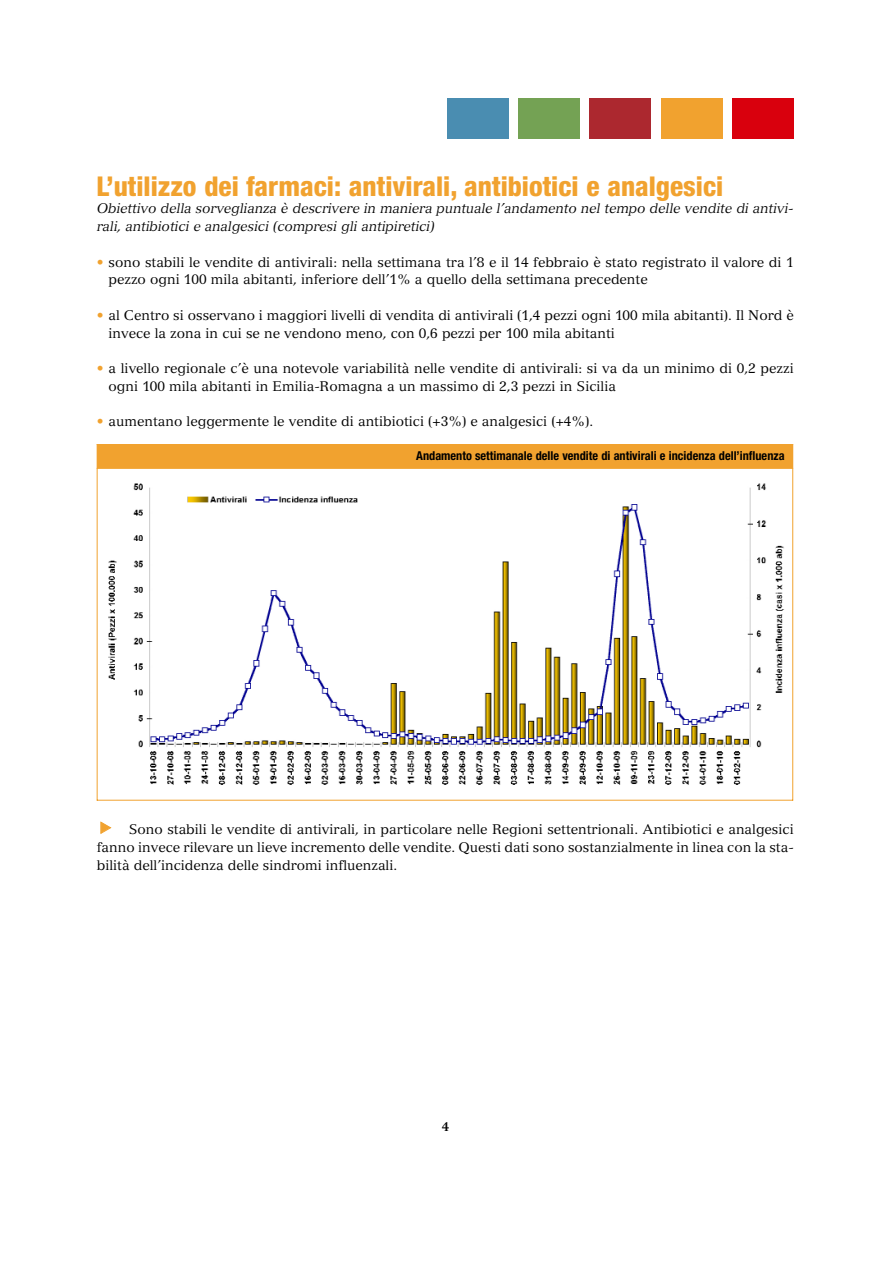
<style>
.page{position:relative;width:893px;height:1263px;background:#fff}
.page>*{position:absolute;margin:0;border:0;box-sizing:border-box;transform-origin:0 0}
.t1{font:800 condensed 27.3px "Helvetica Neue";color:#f1a22f}
.t2{font:13.65px/17.7px "Versailles";color:#000}
.t3{font:italic 13.65px/17.7px "Versailles";color:#000}
.t4{font:700 condensed 12.3px "Helvetica Neue";color:#000}
.t5{font:700 12.3px "Versailles";color:#000}
.s1{font-weight:900;color:#f1a22f}
</style>
<div class="page">
<div style="left:518px;top:98px;width:62px;height:40px;background:#74a254"></div>
<div style="left:446px;top:98px;width:62px;height:40px;background:#4a8db1"></div>
<div style="left:589px;top:98px;width:62px;height:40px;background:#ac282f"></div>
<div style="left:660px;top:98px;width:62px;height:40px;background:#f1a22f"></div>
<div style="left:732px;top:98px;width:62px;height:40px;background:#d9000d"></div>
<div style="left:97px;top:444px;width:695px;height:24px;background:#f1a22f"></div>
<img style="left:108px;top:483px;width:676px;height:302px">
<hr style="left:97px;top:444px;width:1px;height:357px;background:#f1a22f">
<hr style="left:792px;top:444px;width:1px;height:357px;background:#f1a22f">
<hr style="left:97px;top:468px;width:696px;height:1px;background:#f1a22f">
<hr style="left:97px;top:800px;width:696px;height:1px;background:#f1a22f">
<h1 class="t1" style="left:96px;top:176px;width:628px">L’utilizzo dei farmaci: antivirali, antibiotici e analgesici</h1>
<p class="t3" style="left:97px;top:201px;width:698px">Obiettivo della sorveglianza è descrivere in maniera puntuale l’andamento nel tempo delle vendite di antivi&shy;rali, antibiotici e analgesici (compresi gli antipiretici)</p>
<p class="t2" style="left:109px;top:254px;width:686px;text-indent:-12px"><span class="s1">•</span> sono stabili le vendite di antivirali: nella settimana tra l’8 e il 14 febbraio è stato registrato il valore di 1 pezzo ogni 100 mila abitanti, inferiore dell’1% a quello della settimana precedente</p>
<p class="t2" style="left:109px;top:308px;width:686px;text-indent:-12px"><span class="s1">•</span> al Centro si osservano i maggiori livelli di vendita di antivirali (1,4 pezzi ogni 100 mila abitanti). Il Nord è invece la zona in cui se ne vendono meno, con 0,6 pezzi per 100 mila abitanti</p>
<p class="t2" style="left:109px;top:361px;width:686px;text-indent:-12px"><span class="s1">•</span> a livello regionale c’è una notevole variabilità nelle vendite di antivirali: si va da un minimo di 0,2 pezzi ogni 100 mila abitanti in Emilia-Romagna a un massimo di 2,3 pezzi in Sicilia</p>
<p class="t2" style="left:97px;top:414px;width:498px"><span class="s1">•</span> aumentano leggermente le vendite di antibiotici (+3%) e analgesici (+4%).</p>
<p class="t4" style="left:416px;top:451px;width:370px">Andamento settimanale delle vendite di antivirali e incidenza dell’influenza</p>
<p class="t2" style="left:97px;top:822px;width:698px;text-align:justify;text-indent:32px">Sono stabili le vendite di antivirali, in particolare nelle Regioni settentrionali. Antibiotici e analgesici fanno invece rilevare un lieve incremento delle vendite. Questi dati sono sostanzialmente in linea con la sta&shy;bilità dell’incidenza delle sindromi influenzali.</p>
<p class="t5" style="left:441px;top:1122px;width:9px">4</p>
</div>
